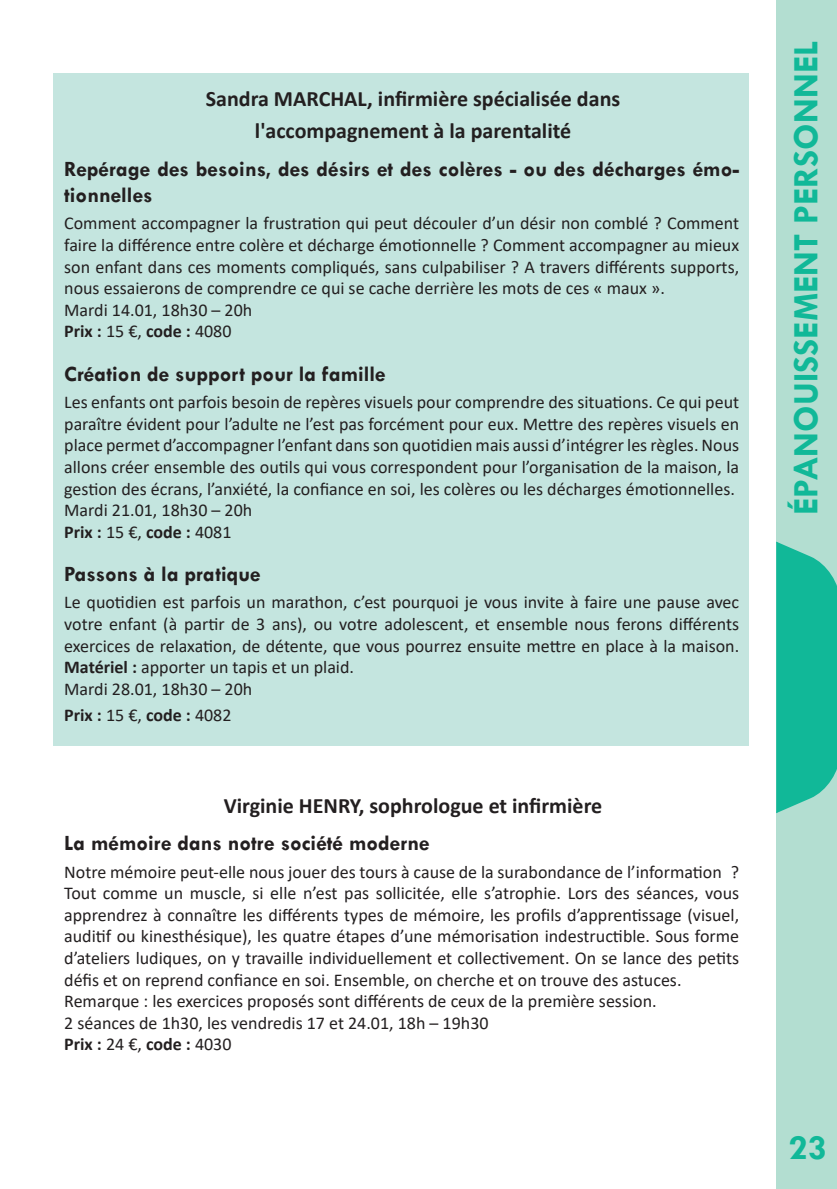
<style>
.page{position:relative;width:837px;height:1189px;background:#fff}
.page>*{position:absolute;margin:0;border:0;box-sizing:border-box;transform-origin:0 0}
.t1{font:700 36px "Tw Cen";color:#11b898}
.t2{font:700 22px/26.4px "Tw Cen";color:#231f20}
.t3{font:700 22px/32px "Calibri";color:#231f20;text-align:center}
.t4{font:18px/21.6px "Calibri";color:#231f20}
.t5{font:700 18px "Calibri";color:#231f20}
.s1{font-weight:700}
.s2{font-weight:400}
.s3{color:#fff}
</style>
<div class="page">
<div style="left:776px;top:0;width:61px;height:1189px;background:#b3ded1"></div>
<svg style="left:776px;top:542px;width:61px;height:271px;background:#23bc9e"></svg>
<div style="left:53px;top:73px;width:695px;height:673px;background:#c4e5df"></div>
<p class="t3" style="left:206px;top:82px;width:416px">Sandra MARCHAL, infirmière spécialisée dans l'accompagnement à la parentalité</p>
<p class="t2" style="left:64px;top:155px;width:676px">Repérage des besoins, des désirs et des colères - ou des décharges émo&shy;tionnelles</p>
<p class="t4" style="left:64px;top:212px;width:676px">Comment accompagner la frustration qui peut découler d’un désir non comblé ? Comment faire la différence entre colère et décharge émotionnelle ? Comment accompagner au mieux son enfant dans ces moments compliqués, sans culpabiliser ? A travers différents supports, nous essaierons de comprendre ce qui se cache derrière les mots de ces « maux ».<br>Mardi 14.01, 18h30 – 20h<br><span class="s1">Prix :</span> 15 €, <span class="s1">code :</span> 4080</p>
<p class="t2" style="left:64px;top:360px;width:323px">Création de support pour la famille</p>
<p class="t4" style="left:64px;top:391px;width:676px">Les enfants ont parfois besoin de repères visuels pour comprendre des situations. Ce qui peut paraître évident pour l’adulte ne l’est pas forcément pour eux. Mettre des repères visuels en place permet d’accompagner l’enfant dans son quotidien mais aussi d’intégrer les règles. Nous allons créer ensemble des outils qui vous correspondent pour l’organisation de la maison, la gestion des écrans, l’anxiété, la confiance en soi, les colères ou les décharges émotionnelles.<br>Mardi 21.01, 18h30 – 20h<br><span class="s1">Prix :</span> 15 €, <span class="s1">code :</span> 4081</p>
<p class="t2" style="left:64px;top:560px;width:198px">Passons à la pratique</p>
<p class="t4" style="left:64px;top:591px;width:676px">Le quotidien est parfois un marathon, c’est pourquoi je vous invite à faire une pause avec votre enfant (à partir de 3 ans), ou votre adolescent, et ensemble nous ferons différents exercices de relaxation, de détente, que vous pourrez ensuite mettre en place à la maison.<br><span class="s1">Matériel :</span> apporter un tapis et un plaid.<br>Mardi 28.01, 18h30 – 20h</p>
<p class="t5" style="left:64px;top:702px;width:169px">Prix : <span class="s2">15 €,</span> code : <span class="s2">4082</span></p>
<p class="t3" style="left:224px;top:789px;width:380px">Virginie HENRY, sophrologue et infirmière</p>
<p class="t2" style="left:64px;top:829px;width:367px">La mémoire dans notre société moderne</p>
<p class="t4" style="left:64px;top:860px;width:676px">Notre mémoire peut-elle nous jouer des tours à cause de la surabondance de l’information<span class="s3">_</span>?<br>Tout comme un muscle, si elle n’est pas sollicitée, elle s’atrophie. Lors des séances, vous apprendrez à connaître les différents types de mémoire, les profils d’apprentissage (visuel, auditif ou kinesthésique), les quatre étapes d’une mémorisation indestructible. Sous forme d’ateliers ludiques, on y travaille individuellement et collectivement. On se lance des petits défis et on reprend confiance en soi. Ensemble, on cherche et on trouve des astuces.<br>Remarque : les exercices proposés sont différents de ceux de la première session.<br>2 séances de 1h30, les vendredis 17 et 24.01, 18h – 19h30<br><span class="s1">Prix :</span> 24 €, <span class="s1">code :</span> 4030</p>
<h1 class="t1" style="left:784px;top:515px;width:476px;rotate:-90deg">ÉPANOUISSEMENT PERSONNEL</h1>
<h1 class="t1" style="left:788px;top:1125px;width:40px">23</h1>
</div>
